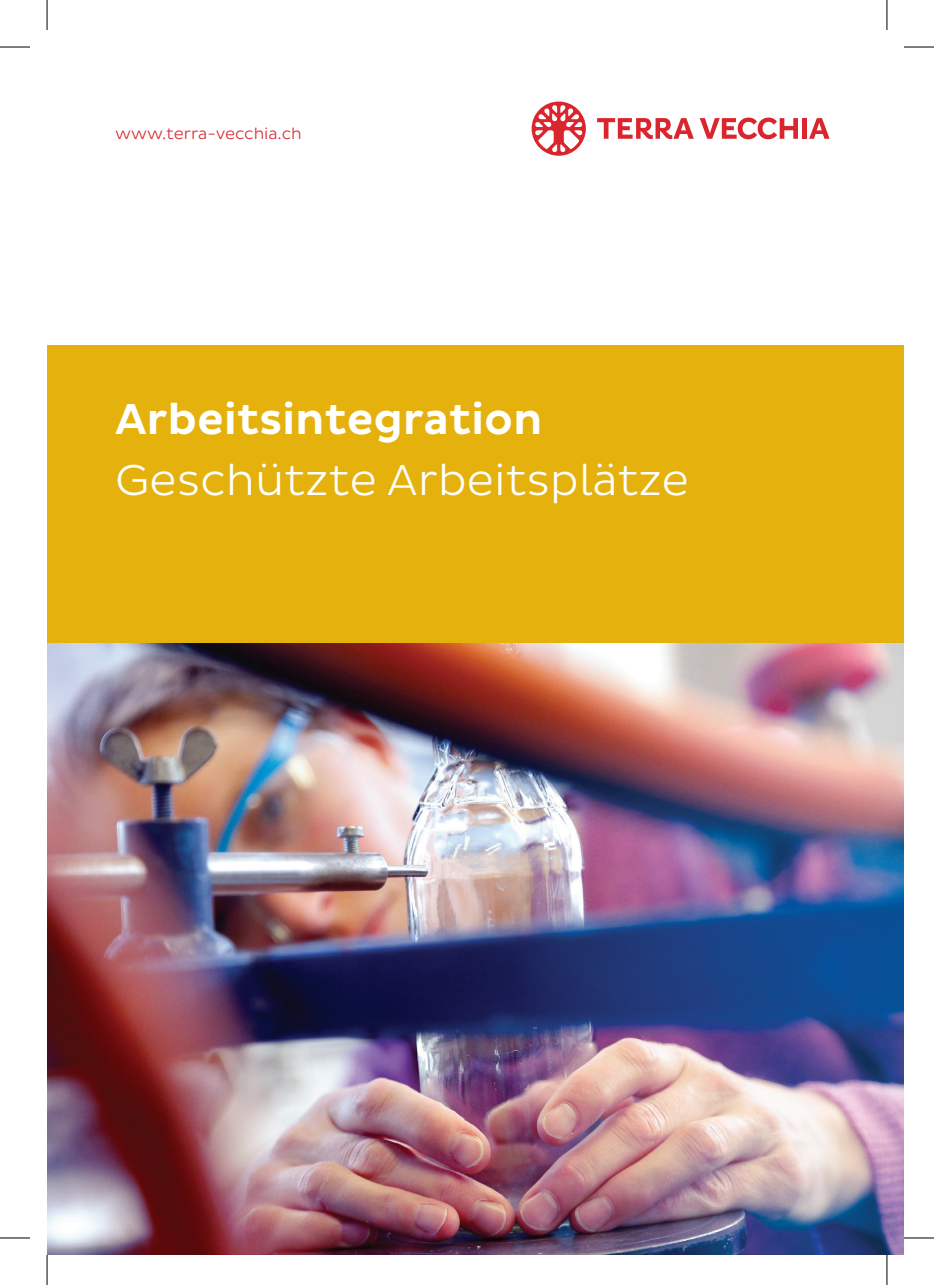
<style>
.page{position:relative;width:934px;height:1285px;background:#fff}
.page>*{position:absolute;margin:0;border:0;box-sizing:border-box;transform-origin:0 0}
.t1{font:300 44px "Pluto Sans";letter-spacing:-.005em;color:#fff}
.t2{font:500 44px "Pluto Sans";letter-spacing:-.005em;color:#fff}
.t3{font:300 16px "Pluto Sans";letter-spacing:-.005em;color:#da252e}
</style>
<div class="page">
<img style="left:47px;top:642px;width:856px;height:613px">
<div style="left:47px;top:345px;width:856px;height:297px;background:#e5b10c"></div>
<svg style="left:531px;top:102px;width:54px;height:54px"></svg>
<svg style="left:699px;top:118px;width:98px;height:21px"></svg>
<hr style="left:802px;top:118px;width:4px;height:21px;background:#da252e">
<svg style="left:809px;top:118px;width:20px;height:21px"></svg>
<svg style="left:597px;top:118px;width:96px;height:21px"></svg>
<hr style="left:0;top:47px;width:30px;height:1px;background:#000">
<hr style="left:903px;top:47px;width:30px;height:1px;background:#000">
<hr style="left:0;top:1237px;width:30px;height:1px;background:#000">
<hr style="left:903px;top:1237px;width:30px;height:1px;background:#000">
<hr style="left:47px;top:0;width:1px;height:30px;background:#000">
<hr style="left:47px;top:1255px;width:1px;height:30px;background:#000">
<hr style="left:886px;top:0;width:1px;height:30px;background:#000">
<hr style="left:886px;top:1255px;width:1px;height:30px;background:#000">
<p class="t3" style="left:115px;top:124px;width:188px">www.terra-vecchia.ch</p>
<p class="t2" style="left:115px;top:394px;width:428px">Arbeitsintegration</p>
<p class="t1" style="left:115px;top:454px;width:575px">Geschützte Arbeitsplätze</p>
</div>
